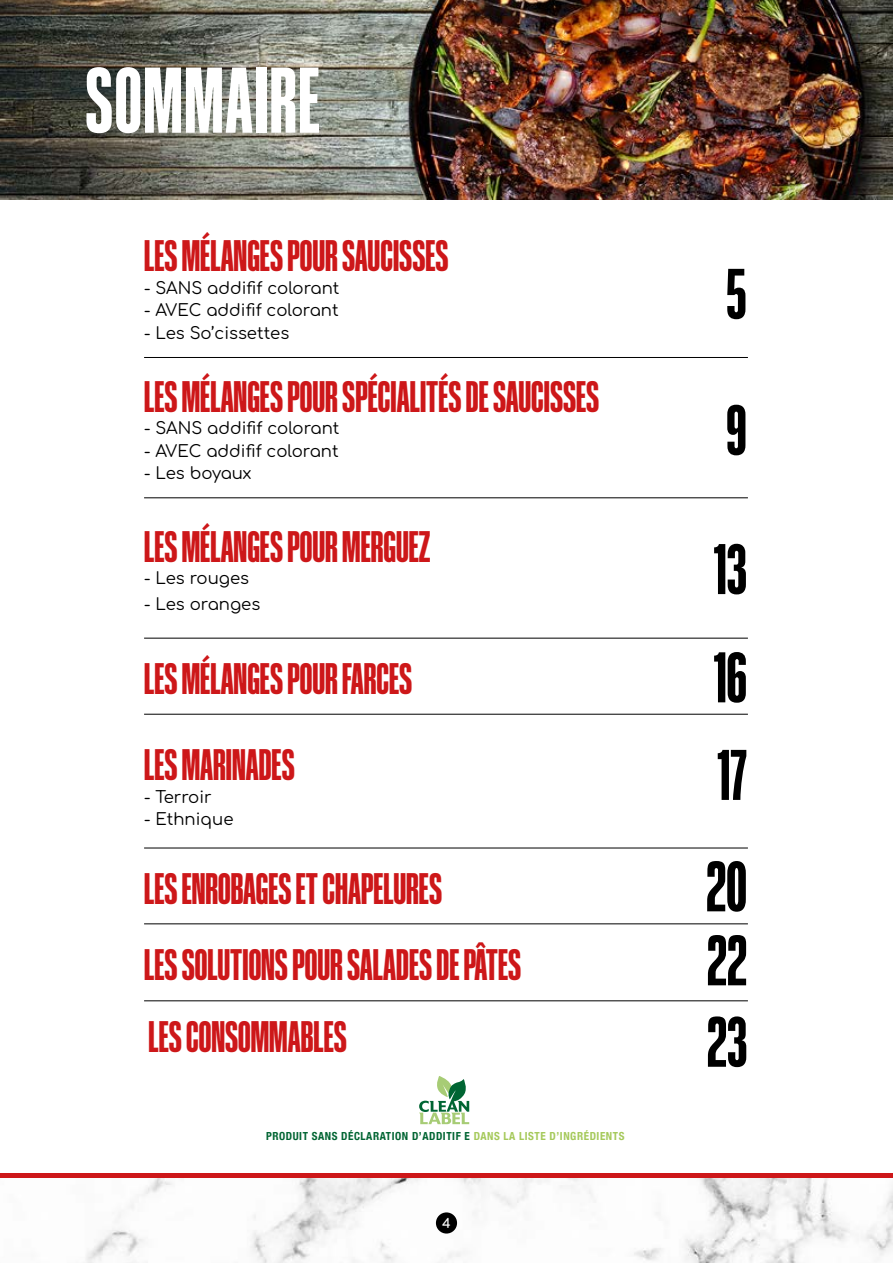
<style>
.page{position:relative;width:893px;height:1263px;background:#fff}
.page>*{position:absolute;margin:0;border:0;box-sizing:border-box;transform-origin:0 0}
.t1{font:98.25px "Coolvetica Compressed Hv";letter-spacing:.02em;color:#fff}
.t2{font:75.3px/137.6px "Coolvetica Compressed Hv";color:#000}
.t3{font:46.5px/86.1px "Coolvetica Compressed Hv";color:#cd1719}
.t4{font:16.5px "Comfortaa";color:#000}
.t5{font:700 13.05px "Comfortaa";color:#fff}
.t6{font:700 condensed 11.1px "Helvetica Neue";letter-spacing:.05em;color:#006432}
.s1{color:#a5c95a}
</style>
<div class="page">
<svg style="left:419px;top:1076px;width:50px;height:48px"></svg>
<img style="left:0;top:0;width:893px;height:200px">
<hr style="left:144px;top:357px;width:604px;height:1px;background:#000">
<hr style="left:144px;top:497px;width:604px;height:1px;background:#000">
<hr style="left:144px;top:638px;width:604px;height:1px;background:#000">
<hr style="left:144px;top:714px;width:604px;height:1px;background:#000">
<hr style="left:144px;top:848px;width:604px;height:1px;background:#000">
<hr style="left:144px;top:923px;width:604px;height:1px;background:#000">
<hr style="left:144px;top:1000px;width:604px;height:1px;background:#000">
<img style="left:86px;top:1178px;width:807px;height:85px">
<div style="left:436px;top:1212px;width:21px;height:21px;background:#000;border-radius:50%"></div>
<hr style="left:0;top:1174px;width:893px;height:4px;background:#cd1719">
<h1 class="t1" style="left:85px;top:44px;width:236px">SOMMAIRE</h1>
<p class="t3" style="left:144px;top:213px;width:306px">LES MÉLANGES POUR SAUCISSES</p>
<p class="t4" style="left:144px;top:273px;width:197px">- SANS addifif colorant</p>
<p class="t4" style="left:144px;top:295px;width:196px">- AVEC addifif colorant</p>
<p class="t4" style="left:144px;top:318px;width:147px">- Les So’cissettes</p>
<p class="t3" style="left:144px;top:353px;width:457px">LES MÉLANGES POUR SPÉCIALITÉS DE SAUCISSES</p>
<p class="t4" style="left:144px;top:413px;width:197px">- SANS addifif colorant</p>
<p class="t4" style="left:144px;top:436px;width:196px">- AVEC addifif colorant</p>
<p class="t4" style="left:144px;top:458px;width:109px">- Les boyaux</p>
<p class="t3" style="left:144px;top:503px;width:288px">LES MÉLANGES POUR MERGUEZ</p>
<p class="t4" style="left:144px;top:563px;width:107px">- Les rouges</p>
<p class="t4" style="left:144px;top:589px;width:118px">- Les oranges</p>
<p class="t3" style="left:144px;top:635px;width:270px">LES MÉLANGES POUR FARCES<br>LES MARINADES</p>
<p class="t4" style="left:144px;top:782px;width:69px">- Terroir</p>
<p class="t4" style="left:144px;top:804px;width:91px">- Ethnique</p>
<p class="t3" style="left:144px;top:850px;width:379px;line-height:76.3px">LES ENROBAGES ET CHAPELURES<br>LES SOLUTIONS POUR SALADES DE PÂTES</p>
<p class="t3" style="left:148px;top:993px;width:200px">LES CONSOMMABLES</p>
<p class="t6" style="left:266px;top:1130px;width:360px">PRODUIT SANS DÉCLARATION D’ADDITIF E <span class="s1">DANS LA LISTE D’INGRÉDIENTS</span></p>
<p class="t5" style="left:442px;top:1211px;width:10px">4</p>
<h2 class="t2" style="left:713px;top:225px;width:35px;text-align:justify">5<br>9<br>13</h2>
<h2 class="t2" style="left:713px;top:628px;width:35px;line-height:97.5px">16<br>17</h2>
<h2 class="t2" style="left:706px;top:849px;width:42px;line-height:73.9px">20<br>22</h2>
<h2 class="t2" style="left:707px;top:973px;width:42px">23</h2>
</div>
